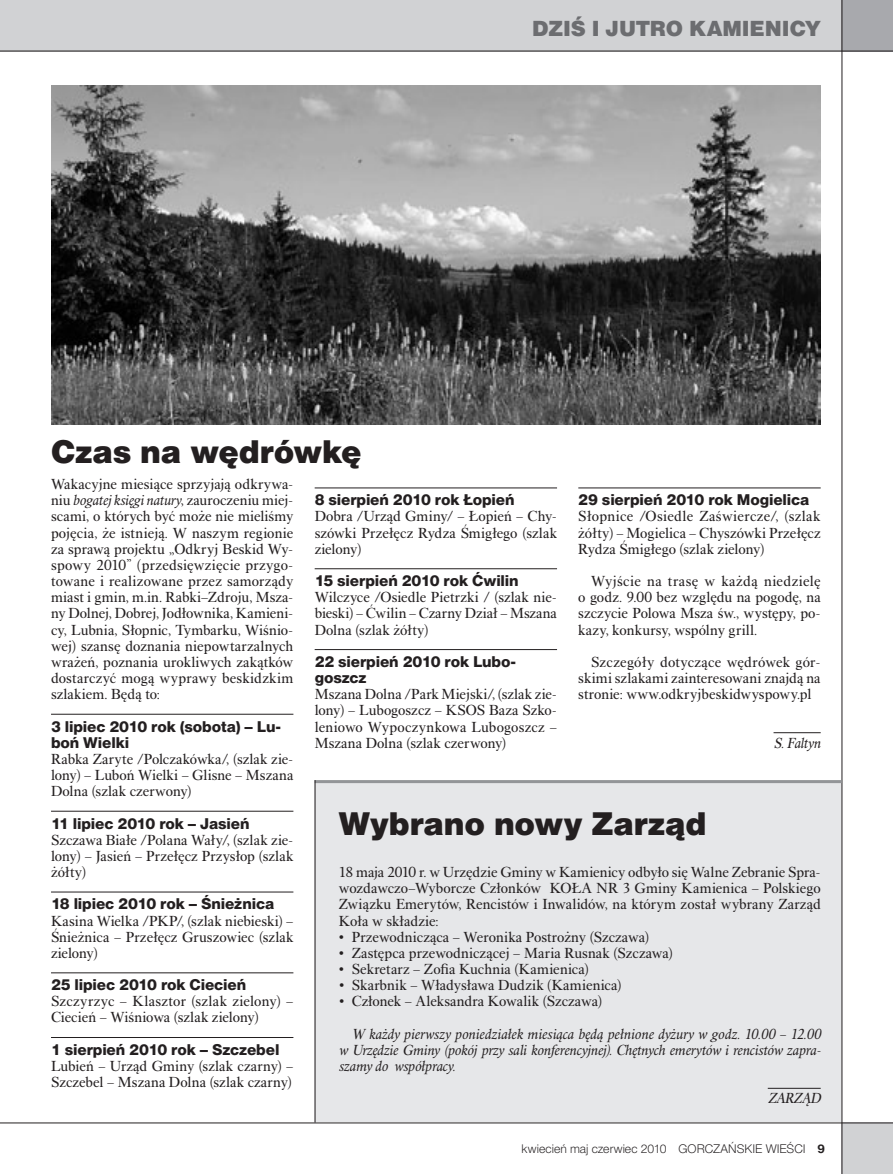
<style>
.page{position:relative;width:893px;height:1174px;background:#fff}
.page>*{position:absolute;margin:0;border:0;box-sizing:border-box;transform-origin:0 0}
.t1{font:31.5px "Switzer EFN Black";letter-spacing:-.01em;color:#231f20}
.t2{font:21px "Switzer EFN Black";letter-spacing:-.01em;color:#6c6d70}
.t3{font:15px/16.2px "Alpha Book EFN";letter-spacing:.005em;color:#231f20;text-align:justify}
.t4{font:15px/16.2px "Switzer EFN Heavy";letter-spacing:-.01em;color:#231f20}
.t5{font:italic 15px/16.2px "Alpha Book EFN";color:#231f20;text-align:justify}
.t6{font:12px "Switzer EFN Light";color:#231f20}
.s1{font-style:italic}
.s2{font-family:"Switzer EFN";font-weight:700}
</style>
<div class="page">
<div style="left:0;top:0;width:893px;height:51px;background:#d1d2d4"></div>
<div style="left:842px;top:1123px;width:51px;height:51px;background:#d1d2d4"></div>
<div style="left:842px;top:0;width:51px;height:51px;background:#a8a9ad"></div>
<div style="left:315px;top:780px;width:527px;height:341px;background:#e6e7e9"></div>
<img style="left:51px;top:85px;width:770px;height:339px">
<hr style="left:51px;top:714px;width:242px;height:1px;background:#231f20">
<hr style="left:51px;top:811px;width:242px;height:1px;background:#231f20">
<hr style="left:51px;top:891px;width:242px;height:1px;background:#231f20">
<hr style="left:51px;top:972px;width:242px;height:1px;background:#231f20">
<hr style="left:51px;top:1037px;width:242px;height:1px;background:#231f20">
<hr style="left:315px;top:487px;width:242px;height:1px;background:#231f20">
<hr style="left:315px;top:568px;width:242px;height:1px;background:#231f20">
<hr style="left:315px;top:649px;width:242px;height:1px;background:#231f20">
<hr style="left:578px;top:487px;width:243px;height:1px;background:#231f20">
<hr style="left:773px;top:732px;width:48px;height:1px;background:#231f20">
<hr style="left:768px;top:1088px;width:53px;height:1px;background:#231f20">
<hr style="left:0;top:1122px;width:893px;height:1px;background:#231f20">
<hr style="left:0;top:51px;width:893px;height:1px;background:#231f20">
<hr style="left:842px;top:0;width:1px;height:1174px;background:#231f20">
<hr style="left:315px;top:780px;width:527px;height:3px;background:#939598">
<hr style="left:315px;top:780px;width:1px;height:342px;background:#231f20">
<h1 class="t1" style="left:51px;top:434px;width:312px">Czas na wędrówkę</h1>
<h2 class="t2" style="left:532px;top:17px;width:290px">dziś I Jutro Kamienicy</h2>
<p class="t3" style="left:51px;top:476px;width:244px">Wakacyjne miesiące sprzyjają odkrywa&shy;niu <span class="s1">bogatej księgi natury</span>, zauroczeniu miej&shy;scami, o których być może nie mieliśmy pojęcia, że istnieją. W naszym regionie za sprawą projektu „Odkryj Beskid Wy&shy;spowy 2010” (przedsięwzięcie przygo&shy;towane i realizowane przez samorządy miast i gmin, m.in. Rabki–Zdroju, Msza&shy;ny Dolnej, Dobrej, Jodłownika, Kamieni&shy;cy, Lubnia, Słopnic, Tymbarku, Wiśnio&shy;wej) szansę doznania niepowtarzalnych wrażeń, poznania urokliwych zakątków dostarczyć mogą wyprawy beskidzkim szlakiem. Będą to:</p>
<p class="t4" style="left:51px;top:718px;width:231px">3 lipiec 2010 rok (sobota) – Lu&shy;boń Wielki</p>
<p class="t3" style="left:51px;top:751px;width:244px">Rabka Zaryte /Polczakówka/, (szlak zie&shy;lony) – Luboń Wielki – Glisne – Mszana Dolna (szlak czerwony)</p>
<p class="t4" style="left:51px;top:815px;width:200px">11 lipiec 2010 rok – Jasień</p>
<p class="t3" style="left:51px;top:832px;width:244px">Szczawa Białe /Polana Wały/, (szlak zie&shy;lony) – Jasień – Przełęcz Przysłop (szlak żółty)</p>
<p class="t4" style="left:51px;top:895px;width:225px">18 lipiec 2010 rok – Śnieżnica</p>
<p class="t3" style="left:51px;top:912px;width:244px">Kasina Wielka /PKP/, (szlak niebieski) – Śnieżnica – Przełęcz Gruszowiec (szlak zielony)</p>
<p class="t4" style="left:51px;top:976px;width:197px">25 lipiec 2010 rok Ciecień</p>
<p class="t3" style="left:51px;top:993px;width:244px">Szczyrzyc – Klasztor (szlak zielony) –<br>Ciecień – Wiśniowa (szlak zielony)</p>
<p class="t4" style="left:51px;top:1041px;width:230px">1 sierpień 2010 rok – Szczebel</p>
<p class="t3" style="left:51px;top:1058px;width:244px">Lubień – Urząd Gminy (szlak czarny) –<br>Szczebel – Mszana Dolna (szlak czarny)</p>
<p class="t4" style="left:315px;top:492px;width:201px">8 sierpień 2010 rok Łopień</p>
<p class="t3" style="left:315px;top:508px;width:244px">Dobra /Urząd Gminy/ – Łopień – Chy&shy;szówki Przełęcz Rydza Śmigłego (szlak zielony)</p>
<p class="t4" style="left:315px;top:572px;width:206px">15 sierpień 2010 rok Ćwilin</p>
<p class="t3" style="left:315px;top:589px;width:244px">Wilczyce /Osiedle Pietrzki / (szlak nie&shy;bieski) – Ćwilin – Czarny Dział – Mszana Dolna (szlak żółty)</p>
<p class="t4" style="left:315px;top:653px;width:203px">22 sierpień 2010 rok Lubo&shy;goszcz</p>
<p class="t3" style="left:315px;top:686px;width:244px">Mszana Dolna /Park Miejski/, (szlak zie&shy;lony) – Lubogoszcz – KSOS Baza Szko&shy;leniowo Wypoczynkowa Lubogoszcz – Mszana Dolna (szlak czerwony)</p>
<p class="t4" style="left:578px;top:492px;width:233px">29 sierpień 2010 rok Mogielica</p>
<p class="t3" style="left:578px;top:508px;width:244px">Słopnice /Osiedle Zaświercze/, (szlak żółty) – Mogielica – Chyszówki Przełęcz Rydza Śmigłego (szlak zielony)</p>
<p class="t3" style="left:578px;top:573px;width:244px;text-indent:13px">Wyjście na trasę w każdą niedzielę o godz. 9.00 bez względu na pogodę, na szczycie Polowa Msza św., występy, po&shy;kazy, konkursy, wspólny grill.</p>
<p class="t3" style="left:578px;top:654px;width:244px;text-indent:13px">Szczegóły dotyczące wędrówek gór&shy;skimi szlakami zainteresowani znajdą na stronie: www.odkryjbeskidwyspowy.pl</p>
<p class="t5" style="left:774px;top:735px;width:48px">S. Faltyn</p>
<h1 class="t1" style="left:339px;top:805px;width:369px">Wybrano nowy Zarząd</h1>
<p class="t3" style="left:339px;top:864px;width:483px">18 maja 2010 r. w Urzędzie Gminy w Kamienicy odbyło się Walne Zebranie Spra&shy;wozdawczo–Wyborcze Członków KOŁA NR 3 Gminy Kamienica – Polskiego Związku Emerytów, Rencistów i Inwalidów, na którym został wybrany Zarząd Koła w składzie:</p>
<p class="t3" style="left:339px;top:929px;width:312px">• Przewodnicząca – Weronika Postrożny (Szczawa)</p>
<p class="t3" style="left:339px;top:945px;width:336px">• Zastępca przewodniczącej – Maria Rusnak (Szczawa)</p>
<p class="t3" style="left:339px;top:961px;width:251px">• Sekretarz – Zofia Kuchnia (Kamienica)</p>
<p class="t3" style="left:339px;top:977px;width:284px">• Skarbnik – Władysława Dudzik (Kamienica)</p>
<p class="t3" style="left:339px;top:993px;width:265px">• Członek – Aleksandra Kowalik (Szczawa)</p>
<p class="t5" style="left:339px;top:1025px;width:483px;text-indent:13px">W każdy pierwszy poniedziałek miesiąca będą pełnione dyżury w godz. 10.00 – 12.00 w Urzędzie Gminy (pokój przy sali konferencyjnej). Chętnych emerytów i rencistów zapra&shy;szamy do współpracy.</p>
<p class="t5" style="left:768px;top:1090px;width:54px">ZARZĄD</p>
<p class="t6" style="left:522px;top:1141px;width:305px">kwiecień maj czerwiec 2010 Gorczańskie Wieści <span class="s2">9</span></p>
</div>
